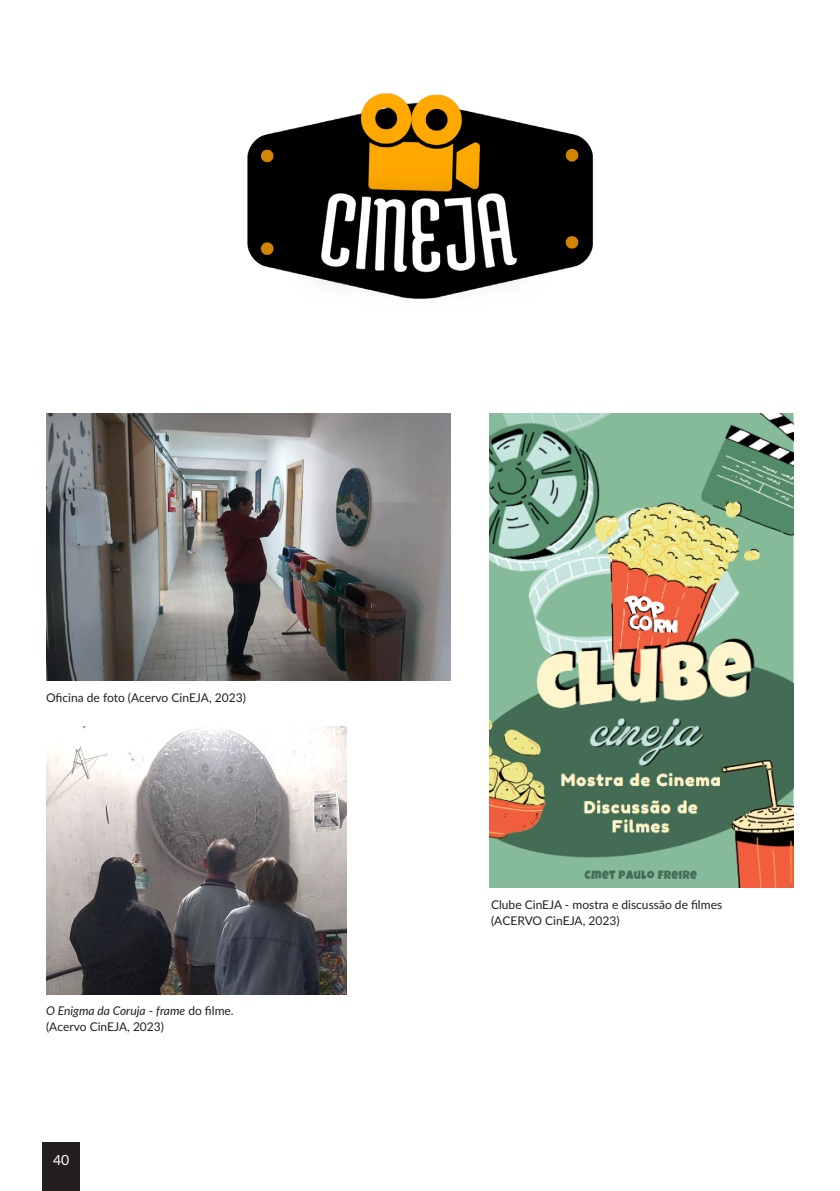
<style>
.page{position:relative;width:840px;height:1191px;background:#fff}
.page>*{position:absolute;margin:0;border:0;box-sizing:border-box;transform-origin:0 0}
.t1{font:14px "Lato";color:#fff}
.Corpo{font:12px/16px "Lato";color:#231f20}
.Corpo-2{font:italic 12px "Lato";color:#231f20}
.s1{font-style:normal}
</style>
<div class="page">
<div style="left:43px;top:1142px;width:37px;height:49px;background:#231f20"></div>
<img style="left:247px;top:93px;width:347px;height:207px">
<img style="left:46px;top:726px;width:300px;height:268px">
<img style="left:46px;top:413px;width:404px;height:268px">
<img style="left:489px;top:413px;width:304px;height:474px">
<p class="Corpo" style="left:46px;top:689px;width:201px">Oficina de foto (Acervo CinEJA, 2023)</p>
<p class="Corpo-2" style="left:46px;top:1002px;width:189px">O Enigma da Coruja <span class="s1">-</span> frame <span class="s1">do filme.</span></p>
<p class="Corpo" style="left:46px;top:1018px;width:119px">(Acervo CinEJA, 2023)</p>
<p class="t1" style="left:53px;top:1150px;width:18px">40</p>
<p class="Corpo" style="left:491px;top:895px;width:232px">Clube CinEJA - mostra e discussão de filmes (ACERVO CinEJA, 2023)</p>
</div>
